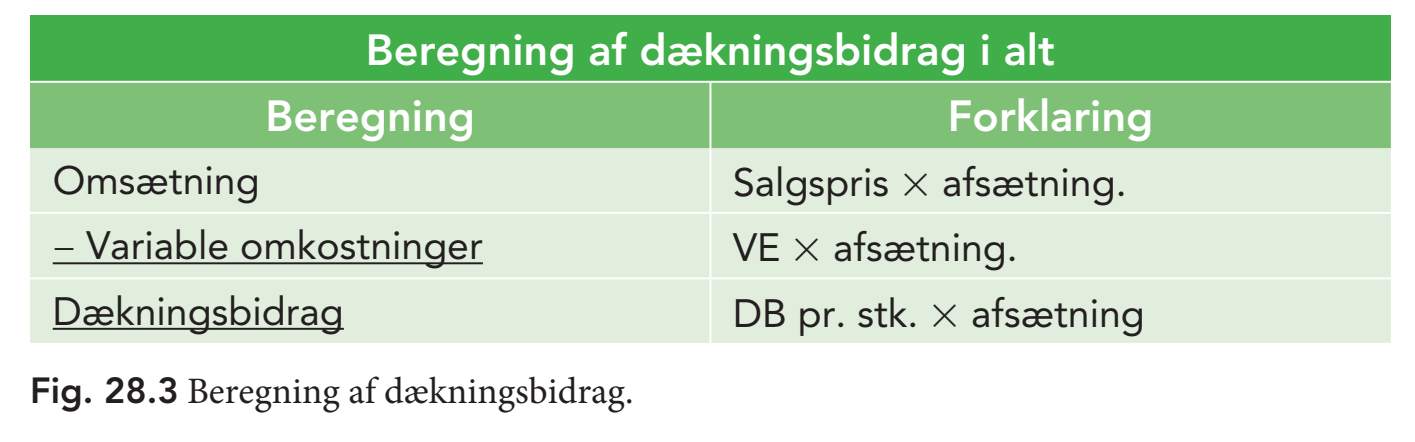
<style>
.page{position:relative;width:1415px;height:442px;background:#fff}
.page>*{position:absolute;margin:0;border:0;box-sizing:border-box;transform-origin:0 0}
.t1{font:800 43.2px/66.4px "Avenir";color:#fff}
.t2{font:39.2px "Avenir";color:#231f20}
.t3{font:37.2px "Minion Pro";color:#231f20}
.s1{font-family:"Minion Pro"}
.s2{font-family:"Avenir";font-weight:800;font-size:36px}
</style>
<div class="page">
<div style="left:30px;top:15px;width:1361px;height:67px;background:#40ae49"></div>
<div style="left:30px;top:83px;width:1361px;height:65px;background:#7fc077"></div>
<div style="left:30px;top:148px;width:1361px;height:194px;background:#e1eedd"></div>
<hr style="left:30px;top:81px;width:680px;height:2px;background:#fff">
<hr style="left:710px;top:81px;width:681px;height:2px;background:#fff">
<hr style="left:709px;top:83px;width:2px;height:65px;background:#fff">
<hr style="left:709px;top:148px;width:2px;height:63px;background:#fff">
<hr style="left:30px;top:211px;width:680px;height:2px;background:#fff">
<hr style="left:710px;top:211px;width:681px;height:2px;background:#fff">
<hr style="left:709px;top:213px;width:2px;height:64px;background:#fff">
<hr style="left:30px;top:277px;width:680px;height:2px;background:#fff">
<hr style="left:710px;top:277px;width:681px;height:2px;background:#fff">
<hr style="left:709px;top:279px;width:2px;height:63px;background:#fff">
<hr style="left:53px;top:262px;width:430px;height:2px;background:#231f20">
<hr style="left:53px;top:327px;width:291px;height:2px;background:#231f20">
<svg style="left:904px;top:172px;width:23px;height:23px"></svg>
<svg style="left:795px;top:238px;width:23px;height:23px"></svg>
<svg style="left:933px;top:303px;width:23px;height:23px"></svg>
<p class="t1" style="left:265px;top:17px;width:791px;text-indent:100px">Beregning af dækningsbidrag i alt<br>Beregning</p>
<p class="t1" style="left:948px;top:83px;width:207px">Forklaring</p>
<p class="t2" style="left:53px;top:157px;width:208px">Omsætning</p>
<p class="t2" style="left:733px;top:159px;width:158px">Salgspris</p>
<p class="t2" style="left:942px;top:159px;width:180px">afsætning.</p>
<p class="t2" style="left:53px;top:222px;width:432px"><span class="s1">−</span> Variable omkostninger</p>
<p class="t2" style="left:733px;top:224px;width:49px">VE</p>
<p class="t2" style="left:833px;top:224px;width:180px">afsætning.</p>
<p class="t2" style="left:53px;top:288px;width:293px">Dækningsbidrag</p>
<p class="t2" style="left:733px;top:290px;width:180px">DB pr. stk.</p>
<p class="t2" style="left:971px;top:290px;width:175px">afsætning</p>
<p class="t3" style="left:30px;top:365px;width:605px"><span class="s2">Fig. 28.3</span> Beregning af dækningsbidrag.</p>
</div>
